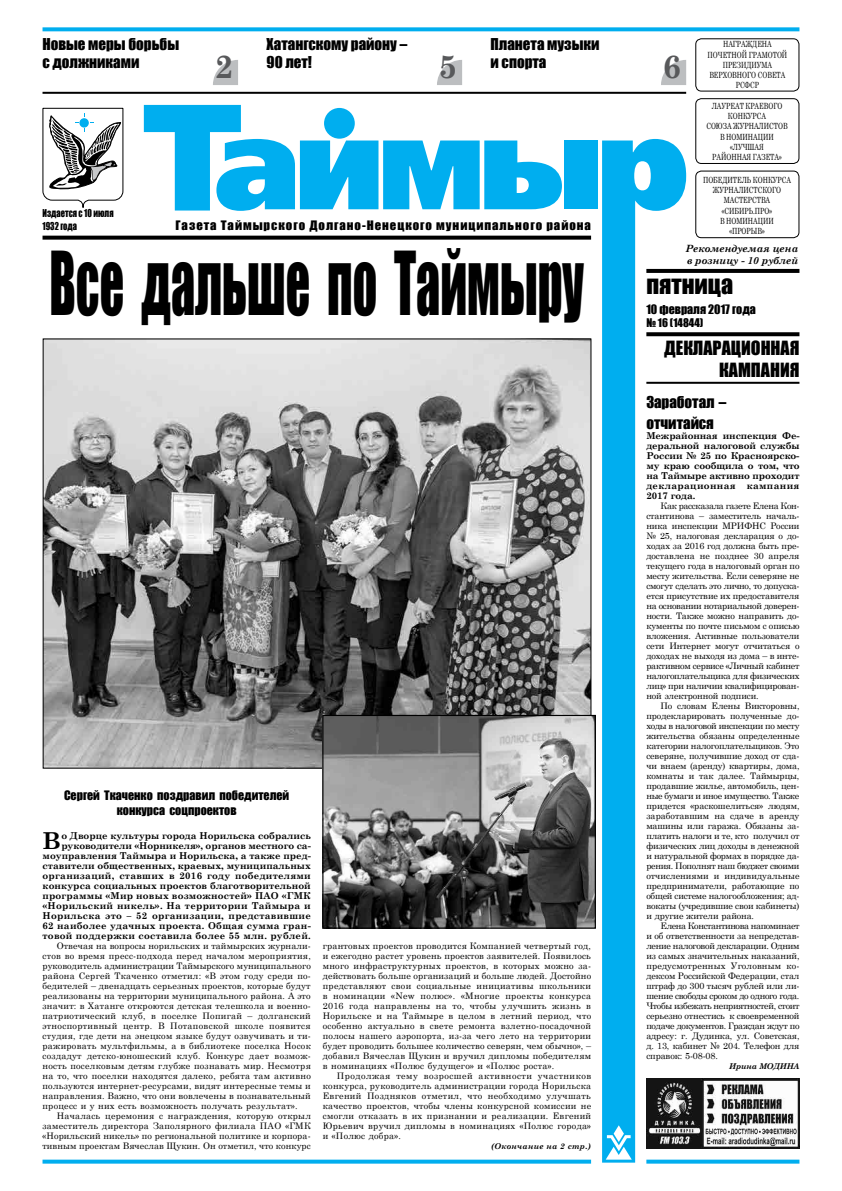
<style>
.page{position:relative;width:842px;height:1191px;background:#fff}
.page>*{position:absolute;margin:0;border:0;box-sizing:border-box;transform-origin:0 0}
.t1{font:80.8px "Impact";color:#000;scale:.59 1}
.t2{font:700 32px "Century Schoolbook Cyr";color:#58595b}
.t3{font:24px "Impact";color:#000}
.t4{font:700 23.3px "Century Schoolbook";color:#000}
.t5{font:18px/21.6px "Impact";color:#000;text-align:right}
.t6{font:15px/18px "Impact";color:#000}
.t7{font:12px/14.4px "Impact";color:#000;text-align:center}
.t8{font:12px "Impact";letter-spacing:.075em;color:#000;scale:1.06 1}
.t9{font:11px "Impact";color:#000}
.t10{font:italic 700 10px/12px "Century Schoolbook";color:#000}
.t11{font:10px/13px "Impact";color:#000;scale:.84 1}
.t12{font:700 9.5px/10px "Century Schoolbook";letter-spacing:.02em;color:#000;text-align:right}
.t13{font:9px/10px "Century Schoolbook";letter-spacing:.005em;color:#000;text-align:justify}
.t14{font:8.5px/10.2px "Century Schoolbook Cyr";color:#000;text-align:center;scale:.75 1}
.t15{font:8.5px/10.2px "Century Schoolbook";color:#000;text-align:center;scale:.75 1}
.t16{font:8px "Century Schoolbook Cyr Bol Inc";letter-spacing:.025em;color:#000}
.t17{font:8px "Century Schoolbook Cyr Bol Inc";letter-spacing:-.015em;color:#000}
</style>
<div class="page">
<svg style="left:43px;top:1159px;width:548px;height:4px;background:#28baf1"></svg>
<svg style="left:43px;top:27px;width:756px;height:4px;background:#16b5f0"></svg>
<svg style="left:646px;top:1159px;width:153px;height:4px"></svg>
<div style="left:564px;top:140px;width:33px;height:69px;background:#00aeef"></div>
<svg style="left:144px;top:105px;width:418px;height:106px"></svg>
<svg style="left:602px;top:139px;width:84px;height:1023px"></svg>
<div style="left:324px;top:108px;width:31px;height:31px;background:#00aeef;border-radius:50%"></div>
<svg style="left:42px;top:107px;width:82px;height:101px"></svg>
<hr style="left:43px;top:92px;width:643px;height:2px;background:#000">
<div style="left:695px;top:38px;width:104px;height:54px;border:1px solid #000;border-radius:6px"></div>
<div style="left:695px;top:98px;width:104px;height:66px;border:1px solid #000;border-radius:6px"></div>
<div style="left:695px;top:171px;width:104px;height:67px;border:1px solid #000;border-radius:6px"></div>
<svg style="left:43px;top:236px;width:548px;height:4px;background:#161616"></svg>
<svg style="left:646px;top:269px;width:153px;height:4px"></svg>
<svg style="left:646px;top:332px;width:153px;height:4px"></svg>
<svg style="left:213px;top:60px;width:25px;height:25px"></svg>
<svg style="left:437px;top:60px;width:25px;height:25px"></svg>
<svg style="left:661px;top:60px;width:25px;height:25px"></svg>
<svg style="left:606px;top:1125px;width:26px;height:34px"></svg>
<hr style="left:646px;top:382px;width:153px;height:2px;background:#000">
<img style="left:45px;top:340px;width:544px;height:426px">
<img style="left:324px;top:717px;width:270px;height:209px">
<div style="left:322px;top:715px;width:274px;height:213px;border:1px solid #000"></div>
<img style="left:646px;top:1078px;width:153px;height:70px">
<h3 class="t6" style="left:43px;top:35px;width:138px">Новые меры борьбы с должниками</h3>
<h3 class="t6" style="left:267px;top:35px;width:142px">Хатангскому району –<br>90 лет!</h3>
<h3 class="t6" style="left:491px;top:35px;width:110px">Планета музыки и спорта</h3>
<h2 class="t2" style="left:215px;top:47px;width:20px">2</h2>
<h2 class="t2" style="left:439px;top:47px;width:20px">5</h2>
<h2 class="t2" style="left:663px;top:47px;width:20px">6</h2>
<p class="t11" style="left:43px;top:206px;width:86px">Издается с 10 июля<br>1932 года</p>
<h3 class="t8" style="left:175px;top:216px;width:393px">Газета Таймырского Долгано-Ненецкого муниципального района</h3>
<p class="t15" style="left:707px;top:39px;width:108px">Награждена почетной грамотой президиума верховного совета<br>РСФСР</p>
<p class="t14" style="left:706px;top:101px;width:110px">лауреат краевого конкурса<br>союза журналистов в номинации «лучшая<br>районная газета»</p>
<p class="t14" style="left:703px;top:175px;width:40px">ПОБЕДИТЕЛ</p>
<p class="t14" style="left:747px;top:175px;width:16px">Ь КОНКУРСА</p>
<p class="t14" style="left:713px;top:185px;width:8px">ЖУРНАЛИСТСКОГО</p>
<p class="t14" style="left:720px;top:195px;width:71px;text-align:left;text-indent:4px">МАСТЕРСТВА «СИБИРЬ.ПРО»<br>В НОМИНАЦИИ</p>
<p class="t14" style="left:729px;top:226px;width:49px">«ПРОРЫВ»</p>
<h1 class="t1" style="left:49px;top:221px;width:908px">Все дальше по Таймыру</h1>
<h3 class="t7" style="left:64px;top:788px;width:227px">Сергей Ткаченко поздравил победителей конкурса соцпроектов</h3>
<h3 class="t4" style="left:43px;top:822px;width:20px">В</h3>
<p class="t12" style="left:43px;top:829px;width:270px">о Дворце культуры города Норильска собрались руководители «Норникеля», органов местного са&shy;моуправления Таймыра и Норильска, а также пред&shy;ставители общественных, краевых, муниципальных организаций, ставших в 2016 году победителями конкурса социальных проектов благотворительной программы «Мир новых возможностей» ПАО «ГМК «Норильский никель». На территории Таймыра и Норильска это – 52 организации, представившие 62 наиболее удачных проекта. Общая сумма гран&shy;товой поддержки составила более 55 млн. рублей.</p>
<p class="t13" style="left:43px;top:939px;width:270px;text-indent:14px">Отвечая на вопросы норильских и таймырских журнали&shy;стов во время пресс-подхода перед началом мероприятия, руководитель администрации Таймырского муниципального района Сергей Ткаченко отметил: «В этом году среди по&shy;бедителей – двенадцать серьезных проектов, которые будут реализованы на территории муниципального района. А это значит: в Хатанге откроются детская телешкола и военно&shy;патриотический клуб, в поселке Попигай – долганский этноспортивный центр. В Потаповской школе появится студия, где дети на энецком языке будут озвучивать и ти&shy;ражировать мультфильмы, а в библиотеке поселка Носок создадут детско-юношеский клуб. Конкурс дает возмож&shy;ность поселковым детям глубже познавать мир. Несмотря на то, что поселки находятся далеко, ребята там активно пользуются интернет-ресурсами, видят интересные темы и направления. Важно, что они вовлечены в познавательный процесс и у них есть возможность получать результат».</p>
<p class="t13" style="left:43px;top:1109px;width:270px;text-indent:14px">Началась церемония с награждения, которую открыл заместитель директора Заполярного филиала ПАО «ГМК «Норильский никель» по региональной политике и корпора&shy;тивным проектам Вячеслав Щукин. Он отметил, что конкурс</p>
<p class="t13" style="left:323px;top:939px;width:270px">грантовых проектов проводится Компанией четвертый год, и ежегодно растет уровень проектов заявителей. Появилось много инфраструктурных проектов, в которых можно за&shy;действовать больше организаций и больше людей. Достойно представляют свои социальные инициативы школьники в номинации «New полюс». «Многие проекты конкурса 2016 года направлены на то, чтобы улучшить жизнь в Норильске и на Таймыре в целом в летний период, что особенно актуально в свете ремонта взлетно-посадочной полосы нашего аэропорта, из-за чего лето на территории будет проводить большее количество северян, чем обычно», – добавил Вячеслав Щукин и вручил дипломы победителям в номинациях «Полюс будущего» и «Полюс роста».</p>
<p class="t13" style="left:323px;top:1069px;width:270px;text-indent:14px">Продолжая тему возросшей активности участников конкурса, руководитель администрации города Норильска Евгений Поздняков отметил, что необходимо улучшать качество проектов, чтобы члены конкурсной комиссии не смогли отказать в их признании и реализации. Евгений Юрьевич вручил дипломы в номинациях «Полюс города» и «Полюс добра».</p>
<p class="t16" style="left:491px;top:1141px;width:101px">(Окончание на 2 стр.)</p>
<p class="t10" style="left:686px;top:242px;width:114px">Рекомендуемая цена в розницу - 10 рублей</p>
<h3 class="t3" style="left:646px;top:266px;width:88px">пятница</h3>
<h3 class="t7" style="left:646px;top:301px;width:111px">10 февраля 2017 года</h3>
<p class="t9" style="left:646px;top:314px;width:59px">№ 16 (14844)</p>
<h3 class="t5" style="left:664px;top:337px;width:137px">ДЕКЛАРАЦИОННАЯ<br>КАМПАНИЯ</h3>
<h3 class="t6" style="left:646px;top:392px;width:82px;line-height:20px">Заработал – отчитайся</h3>
<p class="t12" style="left:646px;top:429px;width:155px;text-align:justify">Межрайонная инспекция Фе&shy;деральной налоговой службы России № 25 по Красноярско&shy;му краю сообщила о том, что на Таймыре активно проходит декларационная кампания 2017 года.</p>
<p class="t13" style="left:646px;top:499px;width:155px;text-indent:14px">Как рассказала газете Елена Кон&shy;стантинова – заместитель началь&shy;ника инспекции МРИФНС России № 25, налоговая декларация о до&shy;ходах за 2016 год должна быть пре&shy;доставлена не позднее 30 апреля текущего года в налоговый орган по месту жительства. Если северяне не смогут сделать это лично, то допуска&shy;ется присутствие их предоставителя на основании нотариальной доверен&shy;ности. Также можно направить до&shy;кументы по почте письмом с описью вложения. Активные пользователи сети Интернет могут отчитаться о доходах не выходя из дома – в инте&shy;рактивном сервисе «Личный кабинет налогоплательщика для физических лиц» при наличии квалифицирован&shy;ной электронной подписи.</p>
<p class="t13" style="left:646px;top:699px;width:155px;text-indent:14px">По словам Елены Викторовны, продекларировать полученные до&shy;ходы в налоговой инспекции по месту жительства обязаны определенные категории налогоплательщиков. Это северяне, получившие доход от сда&shy;чи внаем (аренду) квартиры, дома, комнаты и так далее. Таймырцы, продавшие жилье, автомобиль, цен&shy;ные бумаги и иное имущество. Также придется «раскошелиться» людям, заработавшим на сдаче в аренду машины или гаража. Обязаны за&shy;платить налоги и те, кто получил от физических лиц доходы в денежной и натуральной формах в порядке да&shy;рения. Пополнят наш бюджет своими отчислениями и индивидуальные предприниматели, работающие по общей системе налогообложения; ад&shy;вокаты (учредившие свои кабинеты) и другие жители района.</p>
<p class="t13" style="left:646px;top:919px;width:155px;text-indent:14px">Елена Константинова напоминает и об ответственности за непредстав&shy;ление налоговой декларации. Одним из самых значительных наказаний, предусмотренных Уголовным ко&shy;дексом Российской Федерации, стал штраф до 300 тысяч рублей или ли&shy;шение свободы сроком до одного года.<br>Чтобы избежать неприятностей, стоит серьезно отнестись к своевременной подаче документов. Граждан ждут по адресу: г. Дудинка, ул. Советская, д. 13, кабинет № 204. Телефон для справок: 5-08-08.</p>
<p class="t17" style="left:729px;top:1061px;width:72px">Ирина МОДИНА</p>
</div>
